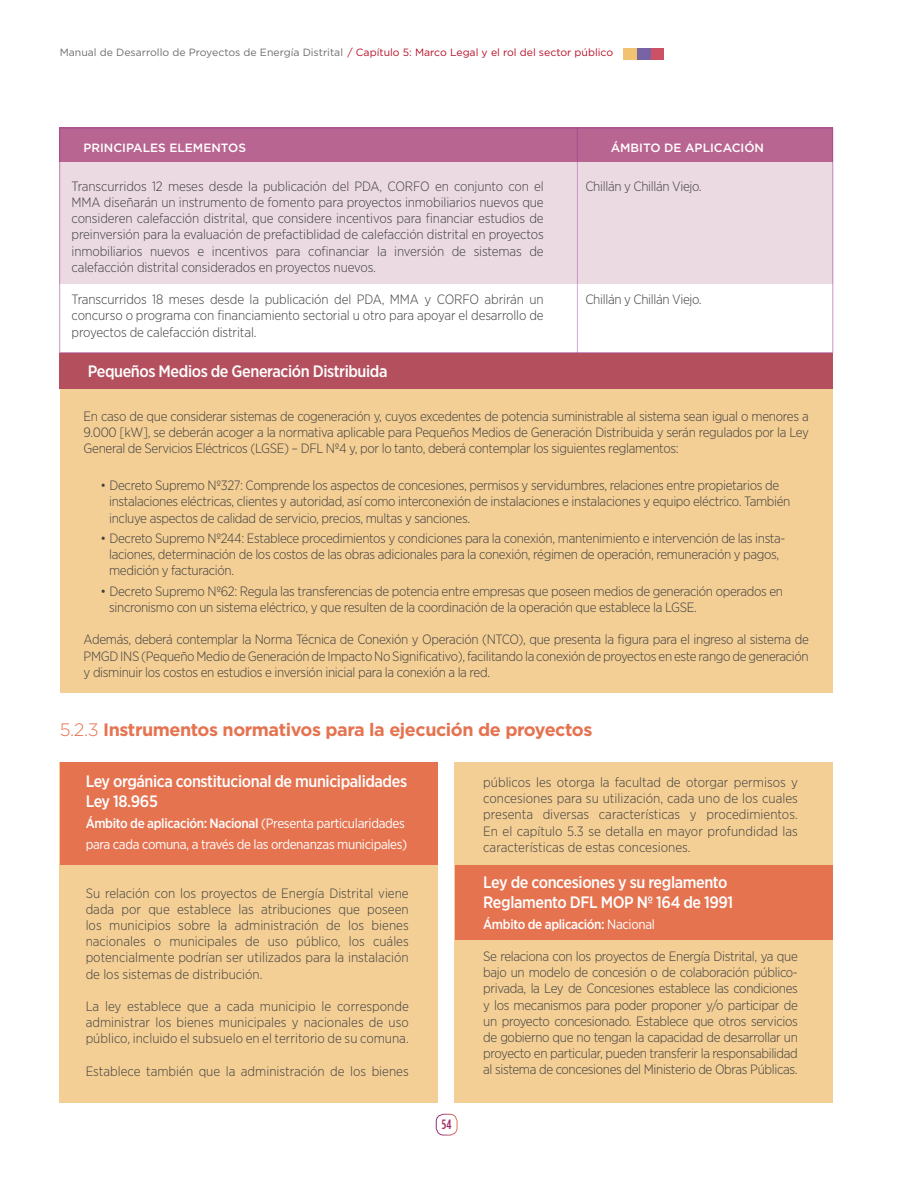
<style>
.page{position:relative;width:918px;height:1188px;background:#fff}
.page>*{position:absolute;margin:0;border:0;box-sizing:border-box;transform-origin:0 0}
.TEXTO_NORMAL2{font:700 18px "Gotham";letter-spacing:-.025em;color:#e57350}
.TEXTO_NORMAL2-2{font:500 16.5px/19.8px "Gotham Narrow";letter-spacing:-.025em;color:#fff}
.TEXTO_NORMAL2-3{font:300 13.5px/16.2px "Gotham Narrow";letter-spacing:-.025em;color:#3e3e3f;text-align:justify}
.TEXTO_NORMAL2-4{font:13.5px/21px "Gotham Narrow";letter-spacing:-.025em;color:#fff}
.TEXTO_NORMAL2-5{font:300 13.5px "Gotham Narrow";color:#3e3e3f}
.TEXTO_NORMAL2-6{font:500 13.5px "Gotham Narrow";letter-spacing:-.025em;color:#fff}
.t1{font:500 13.5px "Gotham Condensed";color:#9f2962}
.t2{font:500 12px "Gotham";color:#fff}
.t3{font:10.5px "Gotham";color:#6c6d70}
.s1{color:#b71129}
.s2{font-weight:300}
.s3{font-weight:500}
.s4{font-weight:400}
</style>
<div class="page">
<div style="left:436px;top:1114px;width:21px;height:21px;border:1px solid #fff;border-radius:8px"></div>
<div style="left:651px;top:49px;width:13px;height:11px;background:#cc5165"></div>
<div style="left:637px;top:49px;width:14px;height:11px;background:#7764a5"></div>
<div style="left:623px;top:49px;width:14px;height:11px;background:#f0c272"></div>
<div style="left:60px;top:762px;width:378px;height:341px;background:#f4cf95"></div>
<div style="left:454px;top:762px;width:378px;height:341px;background:#f4cf95"></div>
<div style="left:60px;top:762px;width:378px;height:103px;background:#e57350"></div>
<div style="left:455px;top:865px;width:378px;height:75px;background:#e57350"></div>
<div style="left:60px;top:389px;width:773px;height:304px;background:#f4cf95"></div>
<div style="left:60px;top:128px;width:773px;height:39px;background:#b86591"></div>
<div style="left:60px;top:163px;width:773px;height:121px;background:#ecdae3"></div>
<hr style="left:577px;top:128px;width:1px;height:225px;background:#902a84">
<div style="left:59px;top:128px;width:774px;height:225px;border:1px solid #902a84"></div>
<div style="left:59px;top:353px;width:774px;height:36px;background:#b4505e"></div>
<p class="t3" style="left:60px;top:46px;width:555px">Manual de Desarrollo de Proyectos de Energía Distrital <span class="s1">/ Capítulo 5: Marco Legal y el rol del sector público</span></p>
<p class="t2" style="left:83px;top:141px;width:164px">PRINCIPALES ELEMENTOS</p>
<p class="t2" style="left:611px;top:141px;width:155px">ÁMBITO DE APLICACIÓN</p>
<p class="TEXTO_NORMAL2-3" style="left:72px;top:178px;width:474px">Transcurridos 12 meses desde la publicación del PDA, CORFO en conjunto con el MMA diseñarán un instrumento de fomento para proyectos inmobiliarios nuevos que consideren calefacción distrital, que considere incentivos para financiar estudios de preinversión para la evaluación de prefactiblidad de calefacción distrital en proyectos inmobiliarios nuevos e incentivos para cofinanciar la inversión de sistemas de calefacción distrital considerados en proyectos nuevos.</p>
<p class="TEXTO_NORMAL2-3" style="left:72px;top:291px;width:474px">Transcurridos 18 meses desde la publicación del PDA, MMA y CORFO abrirán un concurso o programa con financiamiento sectorial u otro para apoyar el desarrollo de proyectos de calefacción distrital.</p>
<p class="TEXTO_NORMAL2-3" style="left:585px;top:178px;width:118px">Chillán y Chillán Viejo.</p>
<p class="TEXTO_NORMAL2-3" style="left:585px;top:291px;width:118px">Chillán y Chillán Viejo.</p>
<p class="TEXTO_NORMAL2-2" style="left:88px;top:361px;width:301px">Pequeños Medios de Generación Distribuida</p>
<p class="TEXTO_NORMAL2-3" style="left:84px;top:408px;width:727px">En caso de que considerar sistemas de cogeneración y, cuyos excedentes de potencia suministrable al sistema sean igual o menores a 9.000 [kW], se deberán acoger a la normativa aplicable para Pequeños Medios de Generación Distribuida y serán regulados por la Ley General de Servicios Eléctricos (LGSE) – DFL Nº4 y, por lo tanto, deberá contemplar los siguientes reglamentos:</p>
<p class="TEXTO_NORMAL2-3" style="left:109px;top:477px;width:683px;text-align:left;text-indent:-9px">• Decreto Supremo Nº327: Comprende los aspectos de concesiones, permisos y servidumbres, relaciones entre propietarios de instalaciones eléctricas, clientes y autoridad, así como interconexión de instalaciones e instalaciones y equipo eléctrico. También incluye aspectos de calidad de servicio, precios, multas y sanciones.</p>
<p class="TEXTO_NORMAL2-3" style="left:109px;top:530px;width:678px;text-align:left;text-indent:-9px">• Decreto Supremo Nº244: Establece procedimientos y condiciones para la conexión, mantenimiento e intervención de las insta&shy;laciones, determinación de los costos de las obras adicionales para la conexión, régimen de operación, remuneración y pagos, medición y facturación.</p>
<p class="TEXTO_NORMAL2-3" style="left:109px;top:583px;width:676px;text-indent:-9px">• Decreto Supremo Nº62: Regula las transferencias de potencia entre empresas que poseen medios de generación operados en sincronismo con un sistema eléctrico, y que resulten de la coordinación de la operación que establece la LGSE.</p>
<p class="TEXTO_NORMAL2-3" style="left:84px;top:631px;width:727px">Además, deberá contemplar la Norma Técnica de Conexión y Operación (NTCO), que presenta la figura para el ingreso al sistema de PMGD INS (Pequeño Medio de Generación de Impacto No Significativo), facilitando la conexión de proyectos en este rango de generación y disminuir los costos en estudios e inversión inicial para la conexión a la red.</p>
<p class="TEXTO_NORMAL2" style="left:60px;top:719px;width:534px"><span class="s2">5.2.3</span> Instrumentos normativos para la ejecución de proyectos</p>
<p class="TEXTO_NORMAL2-2" style="left:86px;top:771px;width:323px">Ley orgánica constitucional de municipalidades<br>Ley 18.965</p>
<p class="TEXTO_NORMAL2-4" style="left:86px;top:813px;width:323px"><span class="s3">Ámbito de aplicación: Nacional</span> (Presenta particularidades para cada comuna, a través de las ordenanzas municipales)</p>
<p class="TEXTO_NORMAL2-3" style="left:86px;top:885px;width:325px">Su relación con los proyectos de Energía Distrital viene dada por que establece las atribuciones que poseen los municipios sobre la administración de los bienes nacionales o municipales de uso público, los cuáles potencialmente podrían ser utilizados para la instalación de los sistemas de distribución.</p>
<p class="TEXTO_NORMAL2-3" style="left:86px;top:998px;width:325px">La ley establece que a cada municipio le corresponde administrar los bienes municipales y nacionales de uso público, incluido el subsuelo en el territorio de su comuna.</p>
<p class="TEXTO_NORMAL2-5" style="left:86px;top:1063px;width:325px">Establece también que la administración de los bienes</p>
<p class="TEXTO_NORMAL2-3" style="left:483px;top:774px;width:316px">públicos les otorga la facultad de otorgar permisos y concesiones para su utilización, cada uno de los cuales presenta diversas características y procedimientos.<br>En el capítulo 5.3 se detalla en mayor profundidad las características de estas concesiones.</p>
<p class="TEXTO_NORMAL2-2" style="left:483px;top:872px;width:252px">Ley de concesiones y su reglamento<br>Reglamento DFL MOP Nº 164 de 1991</p>
<p class="TEXTO_NORMAL2-6" style="left:483px;top:915px;width:173px">Ámbito de aplicación: <span class="s4">Nacional</span></p>
<p class="TEXTO_NORMAL2-3" style="left:483px;top:948px;width:316px">Se relaciona con los proyectos de Energía Distrital, ya que bajo un modelo de concesión o de colaboración público&shy;privada, la Ley de Concesiones establece las condiciones y los mecanismos para poder proponer y/o participar de un proyecto concesionado. Establece que otros servicios de gobierno que no tengan la capacidad de desarrollar un proyecto en particular, pueden transferir la responsabilidad al sistema de concesiones del Ministerio de Obras Públicas.</p>
<p class="t1" style="left:442px;top:1117px;width:11px">54</p>
</div>
